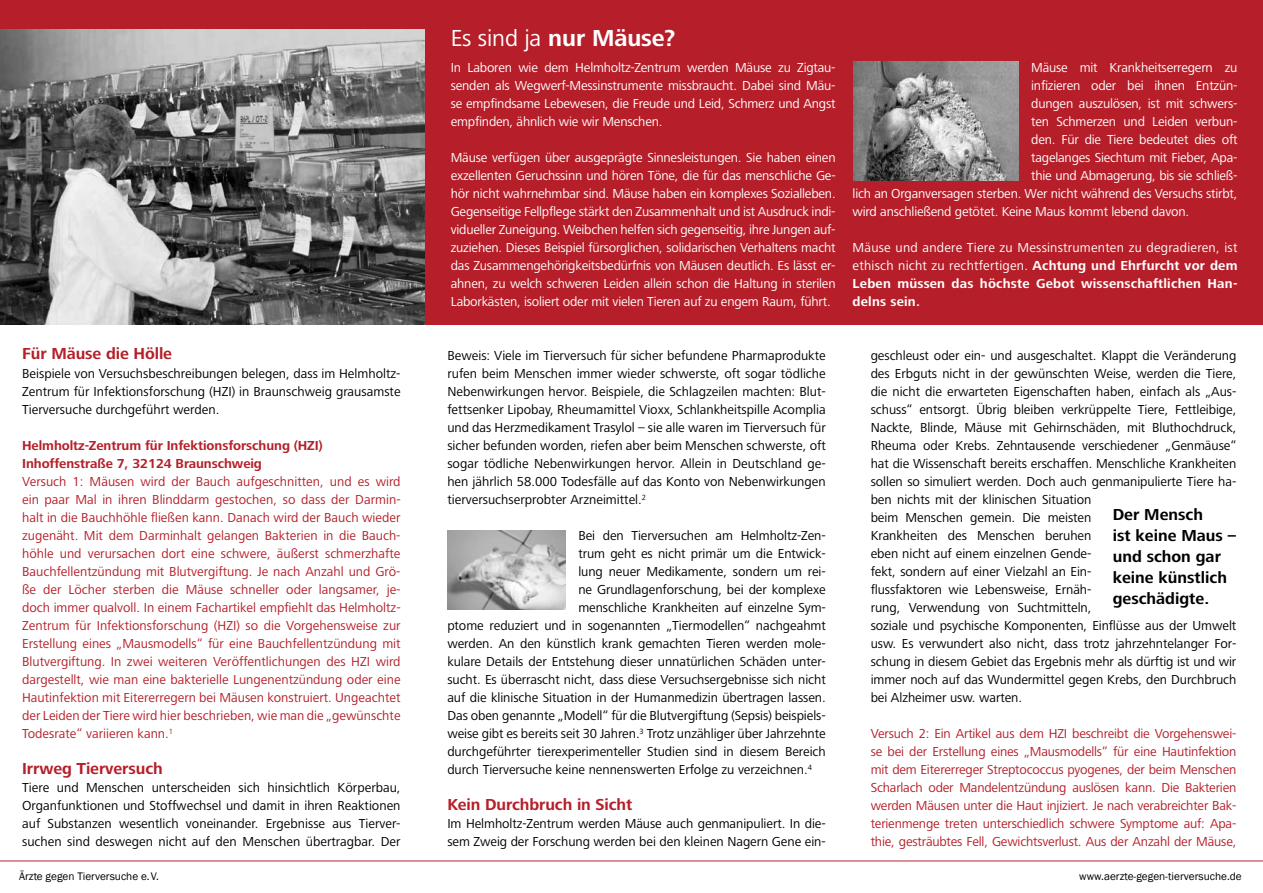
<style>
.page{position:relative;width:1263px;height:893px;background:#fff}
.page>*{position:absolute;margin:0;border:0;box-sizing:border-box;transform-origin:0 0}
.t1{font:700 24px "Frutiger Next LT";letter-spacing:-.005em;color:#fff}
.t2{font:700 16.5px/21px "Frutiger Next LT";color:#000}
.t3{font:700 16.5px "Frutiger Next LT";letter-spacing:-.005em;color:#b61f29}
.t4{font:13.5px/18px "Frutiger Next LT";letter-spacing:-.005em;color:#000;text-align:justify}
.t5{font:13.5px/18px "Frutiger Next LT";letter-spacing:-.015em;color:#b61f29;text-align:justify}
.t6{font:13.5px/18px "Frutiger Next LT";letter-spacing:-.015em;color:#fff;text-align:justify}
.t7{font:700 13.5px/18px "Frutiger Next LT";letter-spacing:.015em;color:#fff;text-align:justify}
.t8{font:700 13.5px/18px "Frutiger Next LT";letter-spacing:-.005em;color:#b61f29}
.t9{font:11.25px "Franklin Gothic";color:#000}
.s1{font-weight:400}
</style>
<div class="page">
<hr style="left:0;top:861px;width:1263px;height:1px;background:#b61f29">
<img style="left:0;top:29px;width:425px;height:295px">
<div style="left:425px;top:17px;width:838px;height:307px;background:#b61f29"></div>
<img style="left:854px;top:62px;width:164px;height:118px">
<img style="left:448px;top:531px;width:118px;height:79px">
<div style="left:0;top:0;width:1263px;height:29px;background:#b61f29"></div>
<p class="t3" style="left:22px;top:344px;width:151px">Für Mäuse die Hölle</p>
<p class="t4" style="left:22px;top:365px;width:380px">Beispiele von Versuchsbeschreibungen belegen, dass im Helmholtz-Zentrum für Infektionsforschung (HZI) in Braunschweig grausamste Tierversuche durchgeführt werden.</p>
<p class="t8" style="left:22px;top:437px;width:302px">Helmholtz-Zentrum für Infektionsforschung (HZI)<br>Inhoffenstraße 7, 32124 Braunschweig</p>
<p class="t5" style="left:22px;top:473px;width:380px">Versuch 1: Mäusen wird der Bauch aufgeschnitten, und es wird ein paar Mal in ihren Blinddarm gestochen, so dass der Darmin&shy;halt in die Bauchhöhle fließen kann. Danach wird der Bauch wieder zugenäht. Mit dem Darminhalt gelangen Bakterien in die Bauch&shy;höhle und verursachen dort eine schwere, äußerst schmerzhafte Bauchfellentzündung mit Blutvergiftung. Je nach Anzahl und Grö&shy;ße der Löcher sterben die Mäuse schneller oder langsamer, je&shy;doch immer qualvoll. In einem Fachartikel empfiehlt das Helmholtz-Zentrum für Infektionsforschung (HZI) so die Vorgehensweise zur Erstellung eines „Mausmodells“ für eine Bauchfellentzündung mit Blutvergiftung. In zwei weiteren Veröffentlichungen des HZI wird dargestellt, wie man eine bakterielle Lungenentzündung oder eine Hautinfektion mit Eitererregern bei Mäusen konstruiert. Ungeachtet der Leiden der Tiere wird hier beschrieben, wie man die „gewünschte Todesrate“ variieren kann.<sup>1</sup></p>
<p class="t3" style="left:22px;top:759px;width:142px">Irrweg Tierversuch</p>
<p class="t4" style="left:22px;top:779px;width:380px">Tiere und Menschen unterscheiden sich hinsichtlich Körperbau, Organfunktionen und Stoffwechsel und damit in ihren Reaktionen auf Substanzen wesentlich voneinander. Ergebnisse aus Tierver&shy;suchen sind deswegen nicht auf den Menschen übertragbar. Der</p>
<h1 class="t1" style="left:451px;top:24px;width:226px"><span class="s1">Es sind ja</span> nur Mäuse?</h1>
<p class="t6" style="left:451px;top:59px;width:386px">In Laboren wie dem Helmholtz-Zentrum werden Mäuse zu Zigtau&shy;senden als Wegwerf-Messinstrumente missbraucht. Dabei sind Mäu&shy;se empfindsame Lebewesen, die Freude und Leid, Schmerz und Angst empfinden, ähnlich wie wir Menschen.</p>
<p class="t6" style="left:451px;top:149px;width:386px">Mäuse verfügen über ausgeprägte Sinnesleistungen. Sie haben einen exzellenten Geruchssinn und hören Töne, die für das menschliche Ge&shy;hör nicht wahrnehmbar sind. Mäuse haben ein komplexes Sozialleben.<br>Gegenseitige Fellpflege stärkt den Zusammenhalt und ist Ausdruck indi&shy;vidueller Zuneigung. Weibchen helfen sich gegenseitig, ihre Jungen auf&shy;zuziehen. Dieses Beispiel fürsorglichen, solidarischen Verhaltens macht das Zusammengehörigkeitsbedürfnis von Mäusen deutlich. Es lässt er&shy;ahnen, zu welch schweren Leiden allein schon die Haltung in sterilen Laborkästen, isoliert oder mit vielen Tieren auf zu engem Raum, führt.</p>
<p class="t4" style="left:447px;top:347px;width:380px">Beweis: Viele im Tierversuch für sicher befundene Pharmaprodukte rufen beim Menschen immer wieder schwerste, oft sogar tödliche Nebenwirkungen hervor. Beispiele, die Schlagzeilen machten: Blut&shy;fettsenker Lipobay, Rheumamittel Vioxx, Schlankheitspille Acomplia und das Herzmedikament Trasylol – sie alle waren im Tierversuch für sicher befunden worden, riefen aber beim Menschen schwerste, oft sogar tödliche Nebenwirkungen hervor. Allein in Deutschland ge&shy;hen jährlich 58.000 Todesfälle auf das Konto von Nebenwirkungen tierversuchserprobter Arzneimittel.<sup>2</sup></p>
<p class="t4" style="left:578px;top:527px;width:249px">Bei den Tierversuchen am Helmholtz-Zen-</p>
<p class="t4" style="left:578px;top:545px;width:249px">trum geht es nicht primär um die Entwick-</p>
<p class="t4" style="left:578px;top:563px;width:249px">lung neuer Medikamente, sondern um rei-</p>
<p class="t4" style="left:578px;top:581px;width:249px">ne Grundlagenforschung, bei der komplexe</p>
<p class="t4" style="left:578px;top:599px;width:249px">menschliche Krankheiten auf einzelne Sym-</p>
<p class="t4" style="left:447px;top:617px;width:380px">ptome reduziert und in sogenannten „Tiermodellen“ nachgeahmt</p>
<p class="t4" style="left:447px;top:635px;width:380px">werden. An den künstlich krank gemachten Tieren werden mole-</p>
<p class="t4" style="left:447px;top:653px;width:380px">kulare Details der Entstehung dieser unnatürlichen Schäden unter-</p>
<p class="t4" style="left:447px;top:671px;width:380px">sucht. Es überrascht nicht, dass diese Versuchsergebnisse sich nicht</p>
<p class="t4" style="left:447px;top:689px;width:380px">auf die klinische Situation in der Humanmedizin übertragen lassen.</p>
<p class="t4" style="left:447px;top:707px;width:380px">Das oben genannte „Modell“ für die Blutvergiftung (Sepsis) beispiels-</p>
<p class="t4" style="left:447px;top:725px;width:380px">weise gibt es bereits seit 30 Jahren.<sup>3</sup> Trotz unzähliger über Jahrzehnte</p>
<p class="t4" style="left:447px;top:743px;width:380px">durchgeführter tierexperimenteller Studien sind in diesem Bereich</p>
<p class="t4" style="left:447px;top:761px;width:366px">durch Tierversuche keine nennenswerten Erfolge zu verzeichnen.<sup>4</sup></p>
<p class="t3" style="left:447px;top:795px;width:187px">Kein Durchbruch in Sicht</p>
<p class="t4" style="left:447px;top:815px;width:380px">Im Helmholtz-Zentrum werden Mäuse auch genmanipuliert. In die&shy;sem Zweig der Forschung werden bei den kleinen Nagern Gene ein-</p>
<p class="t6" style="left:1031px;top:59px;width:208px">Mäuse mit Krankheitserregern zu</p>
<p class="t6" style="left:1031px;top:77px;width:208px">infizieren oder bei ihnen Entzün-</p>
<p class="t6" style="left:1031px;top:95px;width:208px">dungen auszulösen, ist mit schwers-</p>
<p class="t6" style="left:1031px;top:113px;width:208px">ten Schmerzen und Leiden verbun-</p>
<p class="t6" style="left:1031px;top:131px;width:208px">den. Für die Tiere bedeutet dies oft</p>
<p class="t6" style="left:1031px;top:149px;width:208px">tagelanges Siechtum mit Fieber, Apa-</p>
<p class="t6" style="left:1031px;top:167px;width:208px">thie und Abmagerung, bis sie schließ-</p>
<p class="t6" style="left:853px;top:185px;width:386px">lich an Organversagen sterben. Wer nicht während des Versuchs stirbt,</p>
<p class="t6" style="left:853px;top:203px;width:338px">wird anschließend getötet. Keine Maus kommt lebend davon.</p>
<p class="t7" style="left:853px;top:239px;width:386px"><span class="s1">Mäuse und andere Tiere zu Messinstrumenten zu degradieren, ist ethisch nicht zu rechtfertigen.</span> Achtung und Ehrfurcht vor dem Leben müssen das höchste Gebot wissenschaftlichen Han&shy;delns sein.</p>
<p class="t4" style="left:871px;top:347px;width:367px;text-align:left">geschleust oder ein- und ausgeschaltet. Klappt die Veränderung des Erbguts nicht in der gewünschten Weise, werden die Tiere, die nicht die erwarteten Eigenschaften haben, einfach als „Aus&shy;schuss“ entsorgt. Übrig bleiben verkrüppelte Tiere, Fettleibige, Nackte, Blinde, Mäuse mit Gehirnschäden, mit Bluthochdruck, Rheuma oder Krebs. Zehntausende verschiedener „Genmäuse“ hat die Wissenschaft bereits erschaffen. Menschliche Krankheiten sollen so simuliert werden. Doch auch genmanipulierte Tiere ha&shy;ben nichts mit der klinischen Situation<br>beim Menschen gemein. Die meisten<br>Krankheiten des Menschen beruhen<br>eben nicht auf einem einzelnen Gende-<br>fekt, sondern auf einer Vielzahl an Ein-<br>flussfaktoren wie Lebensweise, Ernäh-<br>rung, Verwendung von Suchtmitteln,<br>soziale und psychische Komponenten, Einflüsse aus der Umwelt usw. Es verwundert also nicht, dass trotz jahrzehntelanger For&shy;schung in diesem Gebiet das Ergebnis mehr als dürftig ist und wir immer noch auf das Wundermittel gegen Krebs, den Durchbruch bei Alzheimer usw. warten.</p>
<p class="t5" style="left:871px;top:724px;width:367px">Versuch 2: Ein Artikel aus dem HZI beschreibt die Vorgehenswei&shy;se bei der Erstellung eines „Mausmodells“ für eine Hautinfektion mit dem Eitererreger Streptococcus pyogenes, der beim Menschen Scharlach oder Mandelentzündung auslösen kann. Die Bakterien werden Mäusen unter die Haut injiziert. Je nach verabreichter Bak&shy;terienmenge treten unterschiedlich schwere Symptome auf: Apa&shy;thie, gesträubtes Fell, Gewichtsverlust. Aus der Anzahl der Mäuse,</p>
<p class="t2" style="left:1113px;top:504px;width:125px">Der Mensch<br>ist keine Maus – und schon gar keine künstlich geschädigte.</p>
<p class="t9" style="left:19px;top:869px;width:141px">Ärzte gegen Tierversuche e.V.</p>
<p class="t9" style="left:1079px;top:869px;width:164px">www.aerzte-gegen-tierversuche.de</p>
</div>
